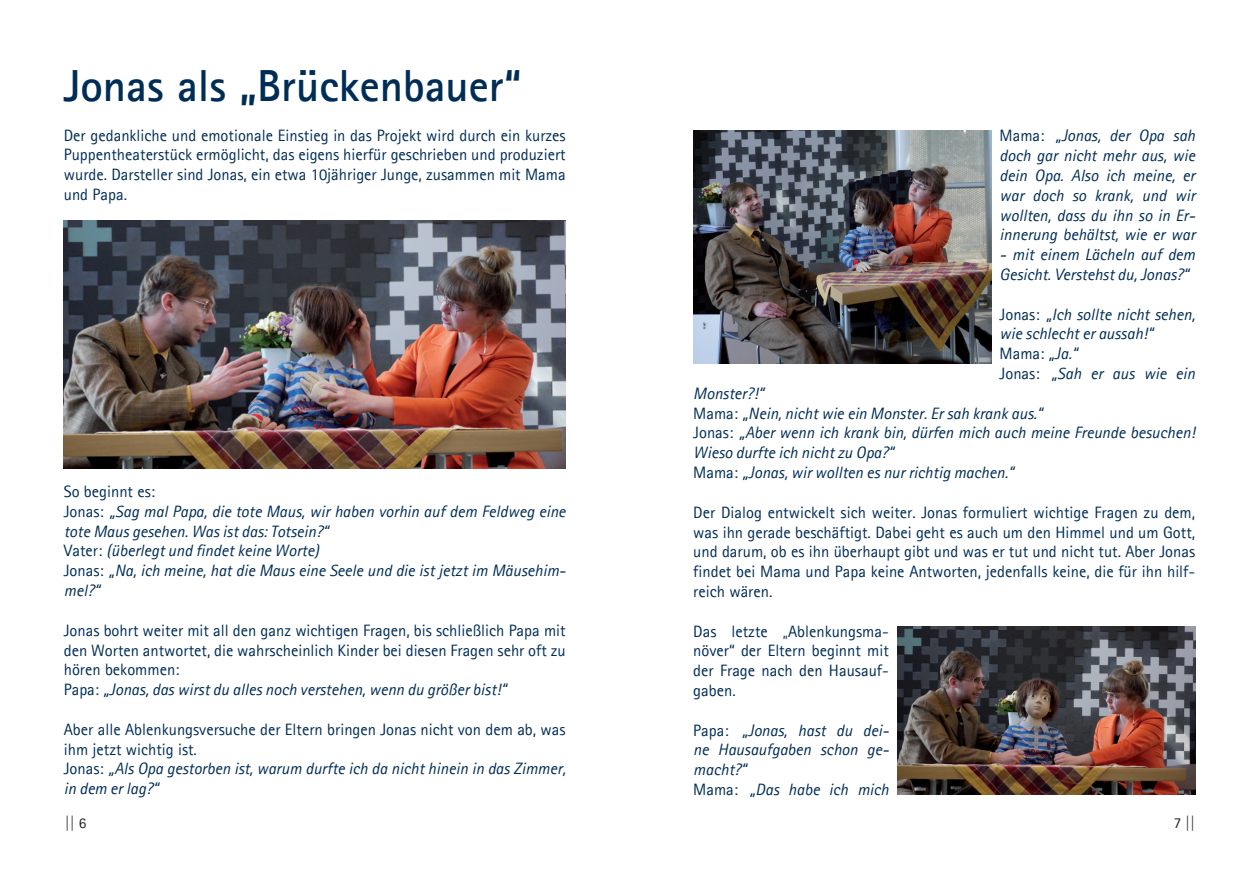
<style>
.page{position:relative;width:1259px;height:893px;background:#fff}
.page>*{position:absolute;margin:0;border:0;box-sizing:border-box;transform-origin:0 0}
.t1{font:700 45px "Agfa Rotis Sans Serif";color:#002d56}
.t2{font:italic 16.5px/19.8px "Agfa Rotis Sans Serif";color:#002d56}
.t3{font:16.5px/19.8px "Agfa Rotis Sans Serif";color:#002d56;text-align:justify}
.t4{font:15px "Agfa Rotis Sans Serif";color:#231f20}
.s1{font-style:normal}
.s2{font-style:italic}
</style>
<div class="page">
<img style="left:64px;top:220px;width:502px;height:249px">
<img style="left:693px;top:131px;width:298px;height:232px">
<img style="left:897px;top:627px;width:298px;height:167px">
<p class="t1" style="left:64px;top:57px;width:459px">Jonas als „Brückenbauer“</p>
<p class="t3" style="left:64px;top:125px;width:503px">Der gedankliche und emotionale Einstieg in das Projekt wird durch ein kurzes Puppentheaterstück ermöglicht, das eigens hierfür geschrieben und produziert wurde. Darsteller sind Jonas, ein etwa 10jähriger Junge, zusammen mit Mama und Papa.</p>
<p class="t3" style="left:64px;top:481px;width:93px">So beginnt es:</p>
<p class="t2" style="left:64px;top:501px;width:503px"><span class="s1">Jonas:</span> „Sag mal Papa, die tote Maus, wir haben vorhin auf dem Feldweg eine tote Maus gesehen. Was ist das: Totsein?“</p>
<p class="t2" style="left:64px;top:541px;width:257px"><span class="s1">Vater:</span> (überlegt und findet keine Worte)</p>
<p class="t2" style="left:64px;top:561px;width:503px"><span class="s1">Jonas:</span> „Na, ich meine, hat die Maus eine Seele und die ist jetzt im Mäusehim&shy;mel?“</p>
<p class="t3" style="left:64px;top:620px;width:503px">Jonas bohrt weiter mit all den ganz wichtigen Fragen, bis schließlich Papa mit den Worten antwortet, die wahrscheinlich Kinder bei diesen Fragen sehr oft zu hören bekommen:</p>
<p class="t2" style="left:64px;top:680px;width:444px"><span class="s1">Papa:</span> „Jonas, das wirst du alles noch verstehen, wenn du größer bist!“</p>
<p class="t3" style="left:64px;top:719px;width:503px">Aber alle Ablenkungsversuche der Eltern bringen Jonas nicht von dem ab, was ihm jetzt wichtig ist.</p>
<p class="t2" style="left:64px;top:759px;width:503px"><span class="s1">Jonas:</span> „Als Opa gestorben ist, warum durfte ich da nicht hinein in das Zimmer,</p>
<p class="t2" style="left:64px;top:779px;width:96px">in dem er lag?“</p>
<p class="t2" style="left:999px;top:126px;width:197px;text-align:justify"><span class="s1">Mama:</span> „Jonas, der Opa sah doch gar nicht mehr aus, wie dein Opa. Also ich meine, er war doch so krank, und wir wollten, dass du ihn so in Er&shy;innerung behältst, wie er war</p>
<p class="t2" style="left:999px;top:245px;width:197px">- mit einem Lächeln auf dem<br>Gesicht. Verstehst du, Jonas?“</p>
<p class="t2" style="left:999px;top:304px;width:197px"><span class="s1">Jonas:</span> „Ich sollte nicht sehen, wie schlecht er aussah!“</p>
<p class="t3" style="left:999px;top:344px;width:79px">Mama: <span class="s2">„Ja.“</span></p>
<p class="t2" style="left:999px;top:364px;width:197px"><span class="s1">Jonas:</span> „Sah er aus wie ein</p>
<p class="t2" style="left:693px;top:383px;width:72px">Monster?!“</p>
<p class="t2" style="left:693px;top:403px;width:351px"><span class="s1">Mama:</span> „Nein, nicht wie ein Monster. Er sah krank aus.“</p>
<p class="t2" style="left:693px;top:423px;width:503px"><span class="s1">Jonas:</span> „Aber wenn ich krank bin, dürfen mich auch meine Freunde besuchen!<br>Wieso durfte ich nicht zu Opa?“</p>
<p class="t2" style="left:693px;top:463px;width:322px"><span class="s1">Mama:</span> „Jonas, wir wollten es nur richtig machen.“</p>
<p class="t3" style="left:693px;top:502px;width:503px">Der Dialog entwickelt sich weiter. Jonas formuliert wichtige Fragen zu dem, was ihn gerade beschäftigt. Dabei geht es auch um den Himmel und um Gott, und darum, ob es ihn überhaupt gibt und was er tut und nicht tut. Aber Jonas findet bei Mama und Papa keine Antworten, jedenfalls keine, die für ihn hilf&shy;reich wären.</p>
<p class="t3" style="left:693px;top:621px;width:197px">Das letzte „Ablenkungsma&shy;növer“ der Eltern beginnt mit der Frage nach den Hausauf&shy;gaben.</p>
<p class="t2" style="left:693px;top:720px;width:197px;text-align:justify"><span class="s1">Papa:</span> „Jonas, hast du dei&shy;ne Hausaufgaben schon ge&shy;macht?“</p>
<p class="t2" style="left:693px;top:779px;width:197px"><span class="s1">Mama:</span> „Das habe ich mich</p>
<p class="t4" style="left:65px;top:814px;width:23px">|| 6</p>
<p class="t4" style="left:1173px;top:814px;width:23px">7 ||</p>
</div>
